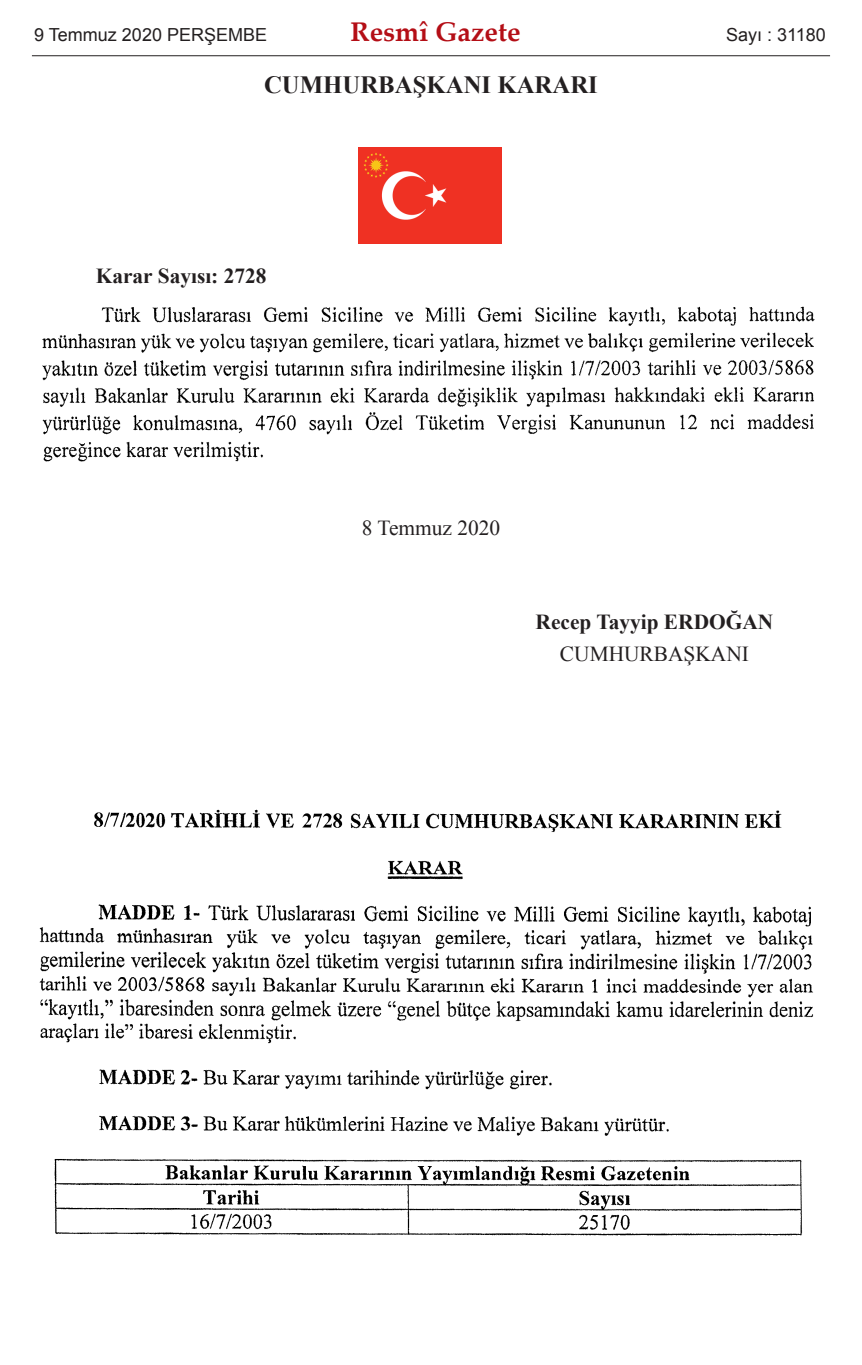
<style>
.page{position:relative;width:862px;height:1365px;background:#fff}
.page>*{position:absolute;margin:0;border:0;box-sizing:border-box;transform-origin:0 0}
.t1{font:700 27px "Palatino Linotype";color:#b40e16}
.t2{font:700 24.75px "Times New Roman";color:#231f20}
.t3{font:700 21.38px "Times New Roman";color:#231f20}
.t4{font:21.38px "Times New Roman";color:#231f20}
.t5{font:18px "Arial";color:#231f20}
</style>
<div class="page">
<img style="left:358px;top:148px;width:143px;height:95px">
<img style="left:42px;top:306px;width:773px;height:156px">
<img style="left:39px;top:809px;width:775px;height:427px">
<hr style="left:32px;top:55px;width:797px;height:1px;background:#231f20">
<p class="t5" style="left:34px;top:25px;width:234px">9 Temmuz 2020 PERŞEMBE</p>
<p class="t1" style="left:350px;top:21px;width:171px">Resmî Gazete</p>
<p class="t5" style="left:725px;top:25px;width:101px">Sayı : 31180</p>
<p class="t2" style="left:264px;top:71px;width:335px">CUMHURBAŞKANI KARARI</p>
<p class="t3" style="left:96px;top:264px;width:172px">Karar Sayısı: 2728</p>
<p class="t4" style="left:361px;top:516px;width:140px">8 Temmuz 2020</p>
<p class="t3" style="left:535px;top:610px;width:239px">Recep Tayyip ERDOĞAN</p>
<p class="t4" style="left:559px;top:642px;width:190px">CUMHURBAŞKANI</p>
</div>
